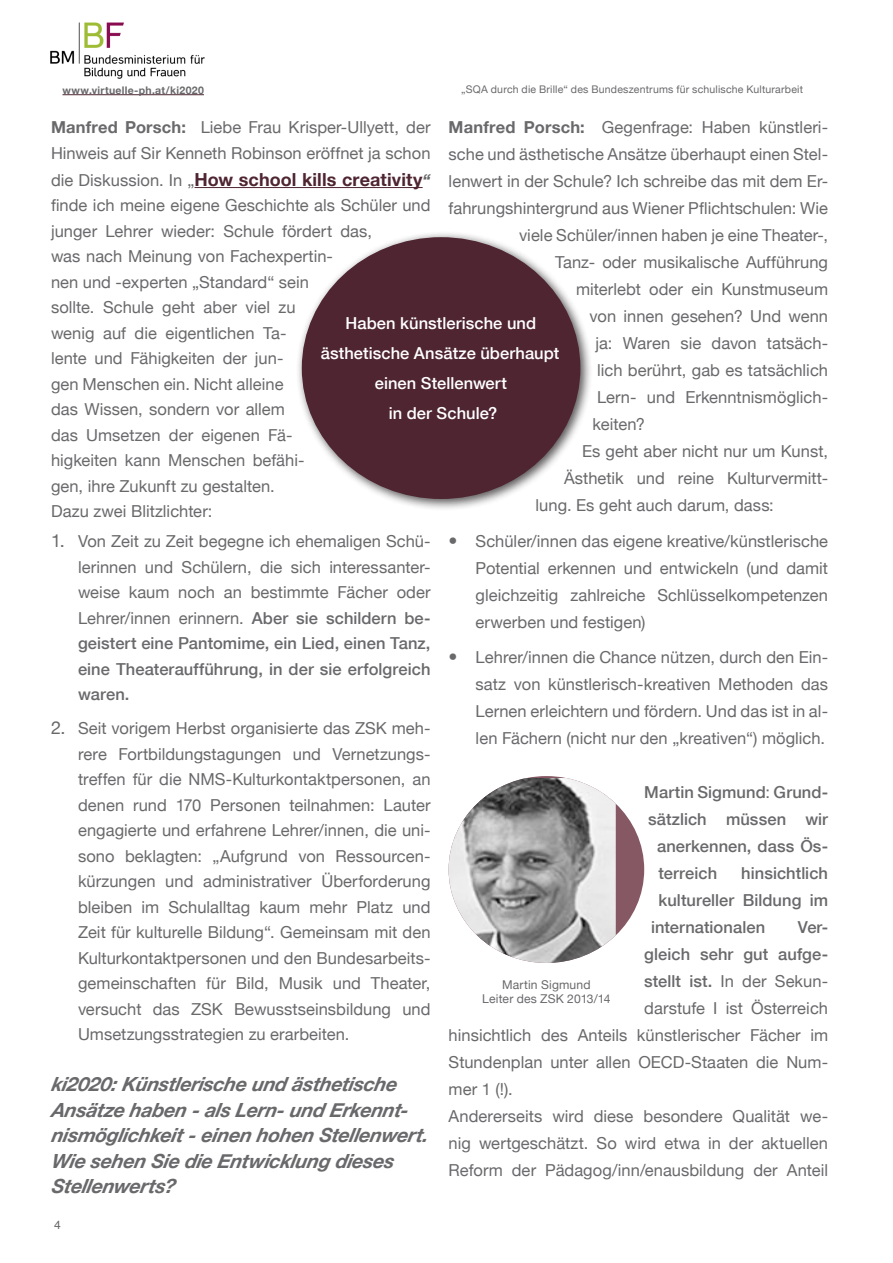
<style>
.page{position:relative;width:893px;height:1263px;background:#fff}
.page>*{position:absolute;margin:0;border:0;box-sizing:border-box;transform-origin:0 0}
.t1{font:italic 700 19.5px/25.5px "Helvetica Neue";letter-spacing:-.01em;color:#69696c}
.t2{font:700 18px "Helvetica Neue";letter-spacing:.005em;color:#4e2531}
.t3{font:16.5px/25.5px "Helvetica Neue";letter-spacing:.005em;color:#69696c;text-align:justify}
.t4{font:500 16.5px "Helvetica Neue";letter-spacing:.005em;color:#69696c}
.t5{font:500 16.5px/29.8px "Helvetica Neue";letter-spacing:.005em;color:#fff;text-align:center}
.t6{font:12.15px "Helvetica Neue";letter-spacing:.015em;color:#69696c}
.t7{font:12px "Helvetica";color:#69696c}
.t8{font:10.5px "Helvetica Neue";letter-spacing:.02em;color:#69696c}
.t9{font:700 10.5px "Helvetica Neue";letter-spacing:.03em;color:#69696c}
.s1{font-weight:700}
.s2{font-weight:400;font-size:16.5px;color:#69696c}
.s3{font-style:italic;font-size:16.5px;color:#69696c}
.s4{font-size:18px}
.s5{font-weight:500}
.s6{font-weight:400}
</style>
<div class="page">
<img style="left:50px;top:22px;width:155px;height:57px">
<hr style="left:62px;top:94px;width:142px;height:1px;background:#4e2531">
<hr style="left:195px;top:187px;width:228px;height:1px;background:#4e2531">
<div style="left:296px;top:231px;width:296px;height:280px;background:#231f20;opacity:.75"></div>
<div style="left:302px;top:237px;width:278px;height:262px;background:#4e2531;border-radius:50%"></div>
<div style="left:449px;top:776px;width:195px;height:187px;background:#855864;border-radius:50%"></div>
<img style="left:449px;top:778px;width:167px;height:185px">
<p class="t9" style="left:62px;top:83px;width:143px">www.virtuelle-ph.at/ki2020</p>
<p class="t8" style="left:461px;top:83px;width:343px">„SQA durch die Brille“ des Bundeszentrums für schulische Kulturarbeit</p>
<p class="t3" style="left:51px;top:114px;width:381px"><span class="s1">Manfred Porsch:</span> Liebe Frau Krisper-Ullyett, der<br>Hinweis auf Sir Kenneth Robinson eröffnet ja schon</p>
<p class="t2" style="left:51px;top:168px;width:381px"><span class="s2">die Diskussion. In „</span>How school kills creativity<span class="s3">“</span></p>
<p class="t3" style="left:51px;top:192px;width:381px;text-align:left">finde ich meine eigene Geschichte als Schüler und junger Lehrer wieder: Schule fördert das,<br>was nach Meinung von Fachexpertin-<br>nen und -experten „Standard“ sein<br>sollte. Schule geht aber viel zu<br>wenig auf die eigentlichen Ta-<br>lente und Fähigkeiten der jun-<br>gen Menschen ein. Nicht alleine<br>das Wissen, sondern vor allem<br>das Umsetzen der eigenen Fä-<br>higkeiten kann Menschen befähi-<br>gen, ihre Zukunft zu gestalten.</p>
<p class="t3" style="left:51px;top:498px;width:163px">Dazu zwei Blitzlichter:</p>
<p class="t3" style="left:78px;top:528px;width:354px;text-indent:-27px"><span class="s4">1.</span> Von Zeit zu Zeit begegne ich ehemaligen Schü&shy;lerinnen und Schülern, die sich interessanter&shy;weise kaum noch an bestimmte Fächer oder Lehrer/innen erinnern. <span class="s5">Aber sie schildern be&shy;geistert eine Pantomime, ein Lied, einen Tanz, eine Theateraufführung, in der sie erfolgreich waren.</span></p>
<p class="t3" style="left:78px;top:715px;width:354px;text-indent:-27px"><span class="s4">2.</span> Seit vorigem Herbst organisierte das ZSK meh&shy;rere Fortbildungstagungen und Vernetzungs&shy;treffen für die NMS-Kulturkontaktpersonen, an denen rund 170 Personen teilnahmen: Lauter engagierte und erfahrene Lehrer/innen, die uni&shy;sono beklagten: „Aufgrund von Ressourcen&shy;kürzungen und administrativer Überforderung bleiben im Schulalltag kaum mehr Platz und Zeit für kulturelle Bildung“. Gemeinsam mit den Kulturkontaktpersonen und den Bundesarbeits&shy;gemeinschaften für Bild, Musik und Theater, versucht das ZSK Bewusstseinsbildung und Umsetzungsstrategien zu erarbeiten.</p>
<p class="t1" style="left:51px;top:1071px;width:383px">ki2020:Künstlerische und ästhetische Ansätze haben -als Lern-und Erkennt&shy;nismöglichkeit-einen hohen Stellenwert.<br>Wie sehen Sie die Entwicklung dieses Stellenwerts?</p>
<p class="t3" style="left:449px;top:114px;width:381px"><span class="s1">Manfred Porsch:</span> Gegenfrage: Haben künstleri-</p>
<p class="t3" style="left:449px;top:141px;width:381px">sche und ästhetische Ansätze überhaupt einen Stel-</p>
<p class="t3" style="left:449px;top:168px;width:381px">lenwert in der Schule? Ich schreibe das mit dem Er-</p>
<p class="t3" style="left:449px;top:195px;width:381px">fahrungshintergrund aus Wiener Pflichtschulen: Wie</p>
<p class="t3" style="left:519px;top:222px;width:311px">viele Schüler/innen haben je eine Theater-,</p>
<p class="t3" style="left:555px;top:249px;width:275px">Tanz- oder musikalische Aufführung</p>
<p class="t3" style="left:576px;top:276px;width:253px">miterlebt oder ein Kunstmuseum</p>
<p class="t3" style="left:590px;top:303px;width:240px">von innen gesehen? Und wenn</p>
<p class="t3" style="left:596px;top:330px;width:234px">ja: Waren sie davon tatsäch-</p>
<p class="t3" style="left:597px;top:357px;width:232px">lich berührt, gab es tatsächlich</p>
<p class="t3" style="left:597px;top:384px;width:233px">Lern- und Erkenntnismöglich-</p>
<p class="t3" style="left:593px;top:411px;width:54px">keiten?</p>
<p class="t3" style="left:582px;top:438px;width:248px">Es geht aber nicht nur um Kunst,</p>
<p class="t3" style="left:564px;top:465px;width:266px">Ästhetik und reine Kulturvermitt-</p>
<p class="t3" style="left:536px;top:492px;width:240px">lung. Es geht auch darum, dass:</p>
<p class="t3" style="left:476px;top:527px;width:354px;line-height:27px;text-indent:-27px"><span class="s4">•</span> Schüler/innen das eigene kreative/künstlerische Potential erkennen und entwickeln (und damit gleichzeitig zahlreiche Schlüsselkompetenzen erwerben und festigen)</p>
<p class="t3" style="left:476px;top:644px;width:354px;line-height:27px;text-indent:-27px"><span class="s4">•</span> Lehrer/innen die Chance nützen, durch den Ein&shy;satz von künstlerisch-kreativen Methoden das Lernen erleichtern und fördern. Und das ist in al&shy;len Fächern (nicht nur den „kreativen“) möglich.</p>
<p class="t4" style="left:644px;top:782px;width:185px">Martin Sigmund<span class="s6">:</span> Grund-</p>
<p class="t4" style="left:648px;top:809px;width:182px">sätzlich müssen wir</p>
<p class="t4" style="left:657px;top:836px;width:173px">anerkennen, dass Ös-</p>
<p class="t4" style="left:659px;top:863px;width:60px">terreich</p>
<p class="t4" style="left:741px;top:863px;width:88px">hinsichtlich</p>
<p class="t4" style="left:659px;top:890px;width:171px">kultureller Bildung im</p>
<p class="t4" style="left:651px;top:917px;width:116px">internationalen</p>
<p class="t4" style="left:798px;top:917px;width:32px">Ver-</p>
<p class="t4" style="left:644px;top:944px;width:185px">gleich sehr gut aufge-</p>
<p class="t3" style="left:644px;top:968px;width:185px"><span class="s5">stellt ist.</span> In der Sekun-</p>
<p class="t3" style="left:644px;top:995px;width:185px">darstufe I ist Österreich</p>
<p class="t3" style="left:449px;top:1022px;width:381px">hinsichtlich des Anteils künstlerischer Fächer im</p>
<p class="t3" style="left:449px;top:1049px;width:381px">Stundenplan unter allen OECD-Staaten die Num-</p>
<p class="t3" style="left:449px;top:1076px;width:66px">mer 1 (!).</p>
<p class="t3" style="left:449px;top:1103px;width:381px;line-height:27px">Andererseits wird diese besondere Qualität we&shy;nig wertgeschätzt. So wird etwa in der aktuellen Reform der Pädagog/inn/enausbildung der Anteil</p>
<p class="t5" style="left:321px;top:308px;width:240px">Haben künstlerische und ästhetische Ansätze überhaupt einen Stellenwert<br>in der Schule?</p>
<p class="t6" style="left:502px;top:977px;width:90px">Martin Sigmund</p>
<p class="t6" style="left:482px;top:992px;width:130px">Leiter des ZSK 2013/14</p>
<p class="t7" style="left:54px;top:1216px;width:8px">4</p>
</div>
